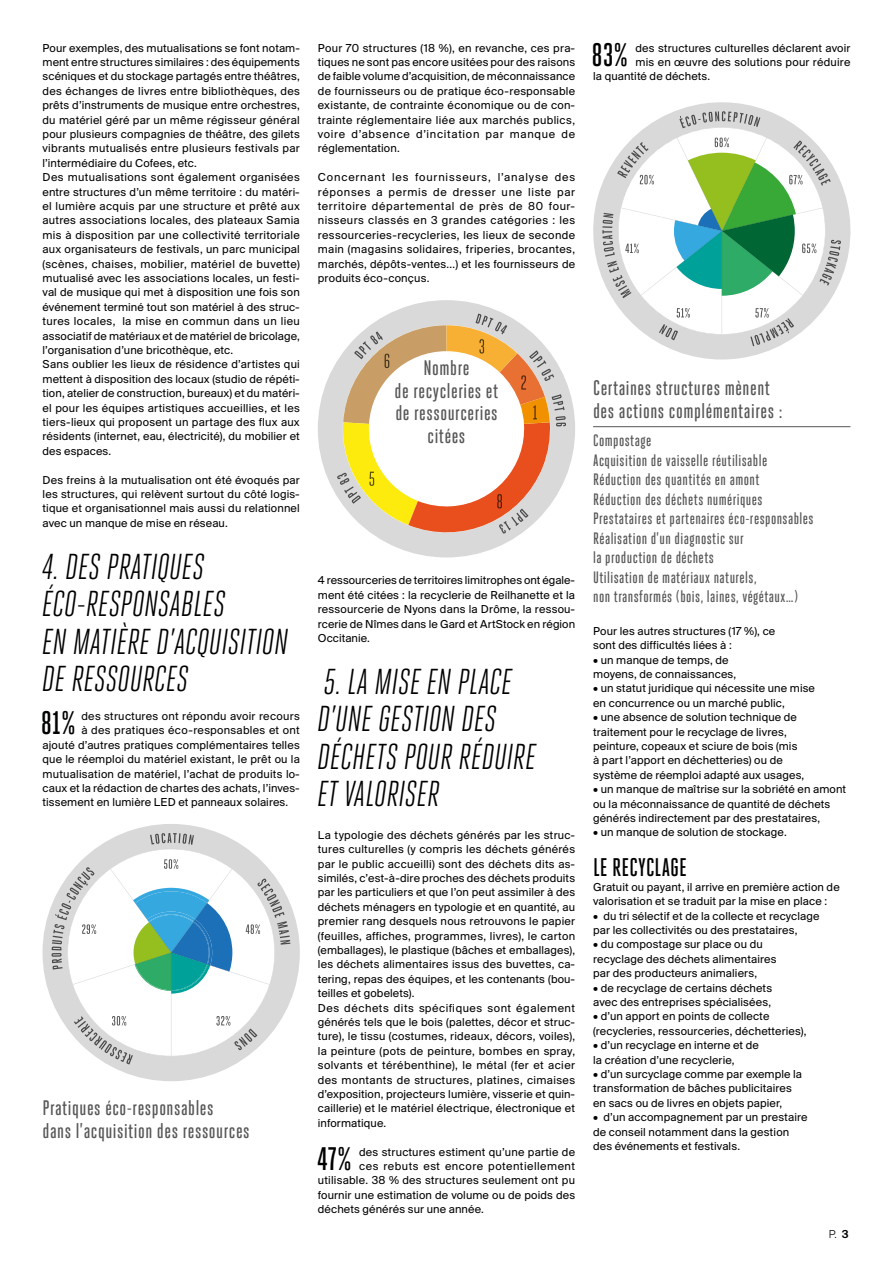
<style>
.page{position:relative;width:893px;height:1263px;background:#fff}
.page>*{position:absolute;margin:0;border:0;box-sizing:border-box;transform-origin:0 0}
.t1{font:italic 36px/37.5px "Heroic Condensed";color:#000}
.t2{font:500 32.55px "Heroic Condensed";color:#000}
.t3{font:500 32.55px "Heroic Condensed";color:#010202}
.t4{font:500 25.5px "Heroic Condensed";letter-spacing:.005em;color:#000}
.t5{font:500 21px/22.5px "Heroic Condensed";letter-spacing:.025em;color:#575757}
.t6{font:500 16.5px/19.5px "Heroic Condensed";letter-spacing:.025em;color:#575757}
.t7{font:12px/14.4px "Suisse BP Intl";letter-spacing:.015em;color:#000}
.t8{font:12px "Suisse BP Intl";letter-spacing:.025em;color:#010202}
.t9{font:12px "Suisse BP Intl";letter-spacing:.04em;color:#000}
.t10{font:300 12px "Suisse BP Intl";color:#000}
.s1{color:#000}
.s2{font-family:"Suisse BP Intl Antique";font-weight:400}
</style>
<div class="page">
<hr style="left:593px;top:426px;width:257px;height:1px;background:#575757">
<svg style="left:43px;top:824px;width:257px;height:257px"></svg>
<svg style="left:52px;top:833px;width:238px;height:231px"></svg>
<svg style="left:318px;top:300px;width:257px;height:257px"></svg>
<svg style="left:337px;top:314px;width:229px;height:232px"></svg>
<svg style="left:593px;top:102px;width:258px;height:257px"></svg>
<svg style="left:602px;top:111px;width:239px;height:235px"></svg>
<p class="t7" style="left:43px;top:40px;width:259px">Pour exemples, des mutualisations se font notam&shy;ment entre structures similaires : des équipements scéniques et du stockage partagés entre théâtres, des échanges de livres entre bibliothèques, des prêts d’instruments de musique entre orchestres, du matériel géré par un même régisseur général pour plusieurs compagnies de théâtre, des gilets vibrants mutualisés entre plusieurs festivals par l’intermédiaire du Cofees, etc.<br>Des mutualisations sont également organisées entre structures d’un même territoire : du matéri&shy;el lumière acquis par une structure et prêté aux autres associations locales, des plateaux Samia mis à disposition par une collectivité territoriale aux organisateurs de festivals, un parc municipal (scènes, chaises, mobilier, matériel de buvette) mutualisé avec les associations locales, un festi&shy;val de musique qui met à disposition une fois son événement terminé tout son matériel à des struc&shy;tures locales, la mise en commun dans un lieu associatif de matériaux et de matériel de bricolage, l’organisation d’une bricothèque, etc.<br>Sans oublier les lieux de résidence d’artistes qui mettent à disposition des locaux (studio de répéti&shy;tion, atelier de construction, bureaux) et du matéri&shy;el pour les équipes artistiques accueillies, et les tiers-lieux qui proposent un partage des flux aux résidents (internet, eau, électricité), du mobilier et des espaces.</p>
<p class="t7" style="left:43px;top:472px;width:259px;text-align:justify">Des freins à la mutualisation ont été évoqués par les structures, qui relèvent surtout du côté logis&shy;tique et organisationnel mais aussi du relationnel avec un manque de mise en réseau.</p>
<h1 class="t1" style="left:43px;top:548px;width:247px">4. DES PRATIQUES<br>ÉCO-RESPONSABLES<br>EN MATIÈRE D’ACQUISITION<br>DE RESSOURCES</h1>
<h2 class="t3" style="left:41px;top:705px;width:37px">81%</h2>
<p class="t8" style="left:81px;top:709px;width:220px">des structures ont répondu avoir recours</p>
<p class="t8" style="left:81px;top:723px;width:220px">à des pratiques éco-responsables <span class="s1">et ont</span></p>
<p class="t7" style="left:43px;top:737px;width:259px">ajouté d’autres pratiques complémentaires telles</p>
<p class="t7" style="left:43px;top:752px;width:259px">que le réemploi du matériel existant, le prêt ou la</p>
<p class="t7" style="left:43px;top:766px;width:259px">mutualisation de matériel, l’achat de produits lo-</p>
<p class="t7" style="left:43px;top:781px;width:259px">caux et la rédaction de chartes des achats, l’inves-</p>
<p class="t7" style="left:43px;top:795px;width:247px">tissement en lumière LED et panneaux solaires.</p>
<h3 class="t5" style="left:43px;top:1096px;width:209px">Pratiques éco-responsables<br>dans l’acquisition des ressources</h3>
<p class="t7" style="left:318px;top:40px;width:259px;text-align:justify">Pour 70 structures (18 %), en revanche, ces pra&shy;tiques ne sont pas encore usitées pour des raisons de faible volume d’acquisition, de méconnaissance de fournisseurs ou de pratique éco-responsable existante, de contrainte économique ou de con&shy;trainte réglementaire liée aux marchés publics, voire d’absence d’incitation par manque de réglementation.</p>
<p class="t7" style="left:318px;top:170px;width:259px;text-align:justify">Concernant les fournisseurs, l’analyse des réponses a permis de dresser une liste par territoire départemental de près de 80 four&shy;nisseurs classés en 3 grandes catégories : les ressourceries-recycleries, les lieux de seconde main (magasins solidaires, friperies, brocantes, marchés, dépôts-ventes…) et les fournisseurs de produits éco-conçus.</p>
<h3 class="t5" style="left:395px;top:357px;width:105px;text-align:center">Nombre<br>de recycleries et de ressourceries citées</h3>
<p class="t7" style="left:318px;top:573px;width:259px;text-align:justify">4 ressourceries de territoires limitrophes ont égale&shy;ment été citées : la recyclerie de Reilhanette et la ressourcerie de Nyons dans la Drôme, la ressou&shy;rcerie de Nîmes dans le Gard et ArtStock en région Occitanie.</p>
<h1 class="t1" style="left:318px;top:663px;width:220px">5. LA MISE EN PLACE<br>D’UNE GESTION DES<br>DÉCHETS POUR RÉDUIRE<br>ET VALORISER</h1>
<p class="t7" style="left:318px;top:827px;width:259px">La typologie des déchets générés par les struc&shy;tures culturelles (y compris les déchets générés par le public accueilli) sont des déchets dits as&shy;similés, c’est-à-dire proches des déchets produits par les particuliers et que l’on peut assimiler à des déchets ménagers en typologie et en quantité, au premier rang desquels nous retrouvons le papier (feuilles, affiches, programmes, livres), le carton (emballages), le plastique (bâches et emballages), les déchets alimentaires issus des buvettes, ca&shy;tering, repas des équipes, et les contenants (bou&shy;teilles et gobelets).<br>Des déchets dits spécifiques sont également générés tels que le bois (palettes, décor et struc&shy;ture), le tissu (costumes, rideaux, décors, voiles), la peinture (pots de peinture, bombes en spray, solvants et térébenthine), le métal (fer et acier des montants de structures, platines, cimaises d’exposition, projecteurs lumière, visserie et quin&shy;caillerie) et le matériel électrique, électronique et informatique.</p>
<h2 class="t2" style="left:317px;top:1141px;width:36px">47%</h2>
<p class="t7" style="left:359px;top:1144px;width:218px">des structures estiment qu’une partie de</p>
<p class="t9" style="left:359px;top:1159px;width:217px">ces rebuts est encore potentiellement</p>
<p class="t7" style="left:318px;top:1173px;width:259px">utilisable. 38 % des structures seulement ont pu</p>
<p class="t7" style="left:318px;top:1187px;width:259px">fournir une estimation de volume ou de poids des</p>
<p class="t7" style="left:318px;top:1202px;width:168px">déchets générés sur une année.</p>
<h2 class="t2" style="left:591px;top:37px;width:38px">83%</h2>
<p class="t7" style="left:635px;top:40px;width:216px">des structures culturelles déclarent avoir</p>
<p class="t7" style="left:635px;top:55px;width:216px">mis en œuvre des solutions pour réduire</p>
<p class="t7" style="left:593px;top:69px;width:119px">la quantité de déchets.</p>
<h3 class="t5" style="left:593px;top:377px;width:191px">Certaines structures mènent des actions complémentaires :</h3>
<p class="t6" style="left:593px;top:431px;width:222px">Compostage<br>Acquisition de vaisselle réutilisable Réduction des quantités en amont<br>Réduction des déchets numériques Prestataires et partenaires éco-responsables Réalisation d’un diagnostic sur<br>la production de déchets<br>Utilisation de matériaux naturels,<br>non transformés (bois, laines, végétaux…)</p>
<p class="t7" style="left:593px;top:623px;width:184px">Pour les autres structures (17 %), ce sont des difficultés liées à :</p>
<p class="t7" style="left:593px;top:652px;width:145px">• un manque de temps, de moyens, de connaissances,</p>
<p class="t7" style="left:593px;top:681px;width:223px">• un statut juridique qui nécessite une mise en concurrence ou un marché public,</p>
<p class="t7" style="left:593px;top:710px;width:213px">• une absence de solution technique de traitement pour le recyclage de livres, peinture, copeaux et sciure de bois (mis à part l’apport en déchetteries) ou de système de réemploi adapté aux usages,</p>
<p class="t7" style="left:593px;top:782px;width:255px">• un manque de maîtrise sur la sobriété en amont ou la méconnaissance de quantité de déchets générés indirectement par des prestataires,</p>
<p class="t7" style="left:593px;top:825px;width:195px">• un manque de solution de stockage.</p>
<h3 class="t4" style="left:593px;top:853px;width:95px">LE RECYCLAGE</h3>
<p class="t7" style="left:593px;top:879px;width:248px">Gratuit ou payant, il arrive en première action de valorisation et se traduit par la mise en place :</p>
<p class="t7" style="left:593px;top:908px;width:228px">• du tri sélectif et de la collecte et recyclage par les collectivités ou des prestataires,</p>
<p class="t7" style="left:593px;top:937px;width:185px">• du compostage sur place ou du recyclage des déchets alimentaires par des producteurs animaliers,</p>
<p class="t7" style="left:593px;top:980px;width:180px">• de recyclage de certains déchets avec des entreprises spécialisées,</p>
<p class="t7" style="left:593px;top:1009px;width:215px">• d’un apport en points de collecte (recycleries, ressourceries, déchetteries),</p>
<p class="t7" style="left:593px;top:1038px;width:167px">• d’un recyclage en interne et de la création d’une recyclerie,</p>
<p class="t7" style="left:593px;top:1066px;width:210px">• d’un surcyclage comme par exemple la transformation de bâches publicitaires en sacs ou de livres en objets papier,</p>
<p class="t7" style="left:593px;top:1110px;width:216px">• d’un accompagnement par un prestaire de conseil notamment dans la gestion des événements et festivals.</p>
<p class="t10" style="left:829px;top:1227px;width:21px">P. <span class="s2">3</span></p>
</div>
